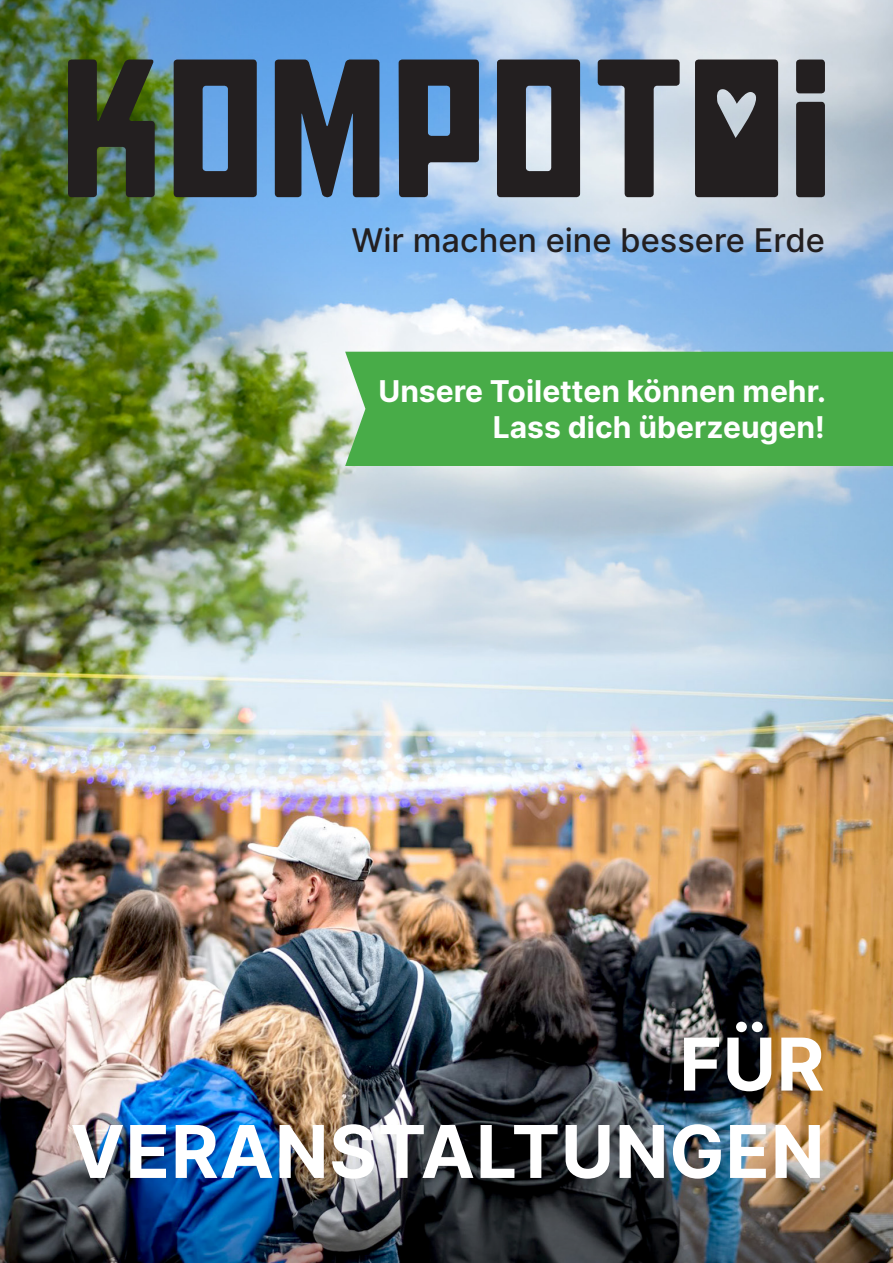
<style>
.page{position:relative;width:893px;height:1263px;background:#fff}
.page>*{position:absolute;margin:0;border:0;box-sizing:border-box;transform-origin:0 0}
.t1{font:700 72.75px/87.3px "Inter";letter-spacing:.01em;color:#fff;text-align:right}
.t2{font:500 32.7px "Inter";color:#231f20}
.t3{font:700 30px/36px "Inter";color:#fff;text-align:right}
</style>
<div class="page">
<img style="left:0;top:0;width:893px;height:1118px">
<div style="left:345px;top:352px;width:548px;height:114px;background:#48ac48"></div>
<img style="left:0;top:1118px;width:893px;height:145px">
<svg style="left:399px;top:60px;width:80px;height:137px;background:#424a55"></svg>
<svg style="left:174px;top:60px;width:83px;height:137px;background:#303946"></svg>
<svg style="left:275px;top:60px;width:104px;height:137px;background:#333e4d"></svg>
<div style="left:796px;top:60px;width:29px;height:33px;background:#231f20;border-radius:4px"></div>
<svg style="left:68px;top:60px;width:87px;height:137px;background:#2f3625"></svg>
<div style="left:796px;top:102px;width:29px;height:95px;background:#231f20;border-radius:4px"></div>
<svg style="left:598px;top:60px;width:82px;height:137px;background:#7e838b"></svg>
<svg style="left:497px;top:60px;width:83px;height:137px;background:#444447"></svg>
<svg style="left:695px;top:60px;width:83px;height:137px;background:#322f31"></svg>
<p class="t2" style="left:352px;top:216px;width:475px">Wir machen eine bessere Erde</p>
<p class="t3" style="left:378px;top:373px;width:449px">Unsere Toiletten können mehr.<br>Lass dich überzeugen!</p>
<h1 class="t1" style="left:70px;top:1019px;width:756px">FÜR<br>VERANSTALTUNGEN</h1>
</div>
